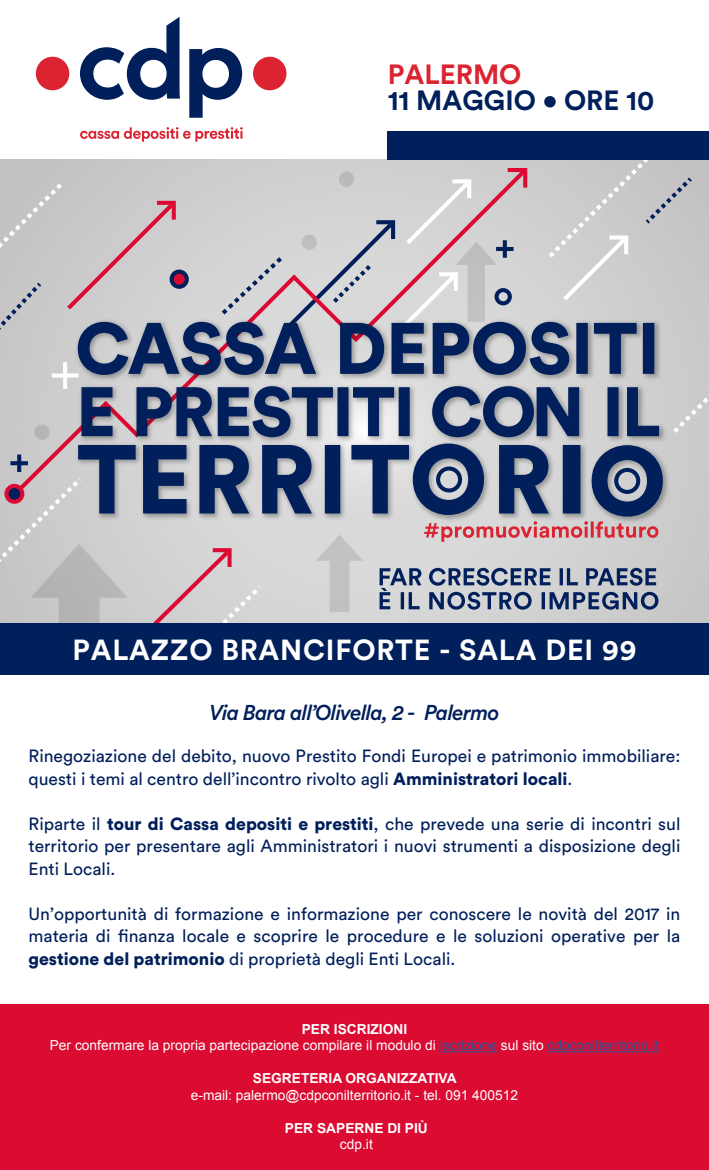
<style>
.page{position:relative;width:709px;height:1170px;background:#fff}
.page>*{position:absolute;margin:0;border:0;box-sizing:border-box;transform-origin:0 0}
.t1{font:700 28.75px "Circular Std";letter-spacing:.03em;color:#fff}
.t2{font:700 27.5px "Circular Std";color:#001f5b}
.t3{font:700 27.5px "Circular Std";color:#db2332}
.t4{font:italic 500 21.25px "Circular Std";letter-spacing:-.035em;color:#001f5b}
.t5{font:17.5px/22.5px "Circular Std";color:#001f5b;text-align:justify}
.t6{font:13.75px/16.5px "Arial";color:#fff;text-align:center}
.t7{font:700 13.75px "Arial";color:#fff}
.s1{font-weight:900}
.s2{font-weight:700}
.s3{color:#275b9b}
</style>
<div class="page">
<svg style="left:0;top:437px;width:709px;height:186px;background:#d0ced0"></svg>
<svg style="left:316px;top:534px;width:47px;height:77px;background:#cecece"></svg>
<svg style="left:10px;top:461px;width:5px;height:4px"></svg>
<svg style="left:0;top:473px;width:265px;height:150px;background:#cdc7c9"></svg>
<div style="left:7px;top:485px;width:16px;height:16px;background:#001f5b;border-radius:50%"></div>
<div style="left:4px;top:484px;width:20px;height:19px;border:4px solid #dc0a32;border-radius:50%"></div>
<img style="left:73px;top:439px;width:351px;height:85px">
<svg style="left:78px;top:445px;width:346px;height:70px;background:#697896"></svg>
<img style="left:663px;top:440px;width:8px;height:85px">
<img style="left:76px;top:437px;width:592px;height:8px">
<svg style="left:0;top:159px;width:709px;height:278px;background:#adaeb9"></svg>
<svg style="left:424px;top:445px;width:239px;height:96px;background:#7a7b94"></svg>
<svg style="left:379px;top:568px;width:279px;height:41px;background:#8591a7"></svg>
<div style="left:0;top:1004px;width:709px;height:165px;background:#db0b32"></div>
<div style="left:388px;top:131px;width:321px;height:28px;background:#001f5b"></div>
<svg style="left:279px;top:620px;width:55px;height:3px"></svg>
<div style="left:0;top:623px;width:709px;height:51px;background:#001f5b"></div>
<svg style="left:80px;top:127px;width:163px;height:15px"></svg>
<div style="left:36px;top:57px;width:33px;height:33px;background:#db2332;border-radius:50%"></div>
<div style="left:253px;top:57px;width:33px;height:33px;background:#db2332;border-radius:50%"></div>
<svg style="left:189px;top:48px;width:53px;height:70px"></svg>
<svg style="left:80px;top:17px;width:100px;height:83px"></svg>
<hr style="left:440px;top:1051px;width:57px;height:1px;background:#275b9b">
<hr style="left:547px;top:1051px;width:112px;height:1px;background:#275b9b">
<h2 class="t3" style="left:388px;top:56px;width:135px">PALERMO</h2>
<h2 class="t2" style="left:388px;top:83px;width:268px">11 MAGGIO • ORE 10</h2>
<h1 class="t1" style="left:72px;top:631px;width:565px">PALAZZO BRANCIFORTE - SALA DEI 99</h1>
<p class="t4" style="left:209px;top:698px;width:292px">Via Bara all’Olivella, 2 - Palermo</p>
<p class="t5" style="left:28px;top:744px;width:653px">Rinegoziazione del debito, nuovo Prestito Fondi Europei e patrimonio immobiliare: questi i temi al centro dell’incontro rivolto agli <span class="s1">Amministratori locali</span>.</p>
<p class="t5" style="left:28px;top:811px;width:653px">Riparte il <span class="s1">tour di Cassa depositi e prestiti</span>, che prevede una serie di incontri sul territorio per presentare agli Amministratori i nuovi strumenti a disposizione degli Enti Locali.</p>
<p class="t5" style="left:28px;top:901px;width:653px">Un’opportunità di formazione e informazione per conoscere le novità del 2017 in materia di -nanza locale e scoprire le procedure e le soluzioni operative per la <span class="s1">gestione del patrimonio</span> di proprietà degli Enti Locali.</p>
<p class="t6" style="left:50px;top:1020px;width:611px"><span class="s2">PER ISCRIZIONI<br></span>Per confermare la propria partecipazione compilare il modulo di <span class="s3">iscrizione</span> sul sito <span class="s3">cdpconilterritorio.it</span></p>
<p class="t7" style="left:253px;top:1069px;width:205px">SEGRETERIA ORGANIZZATIVA</p>
<p class="t6" style="left:191px;top:1086px;width:329px">e-mail: palermo@cdpconilterritorio.it - tel. 091 400512</p>
<p class="t7" style="left:285px;top:1118px;width:144px">PER SAPERNE DI PIÙ</p>
<p class="t6" style="left:340px;top:1136px;width:34px">cdp.it</p>
</div>
